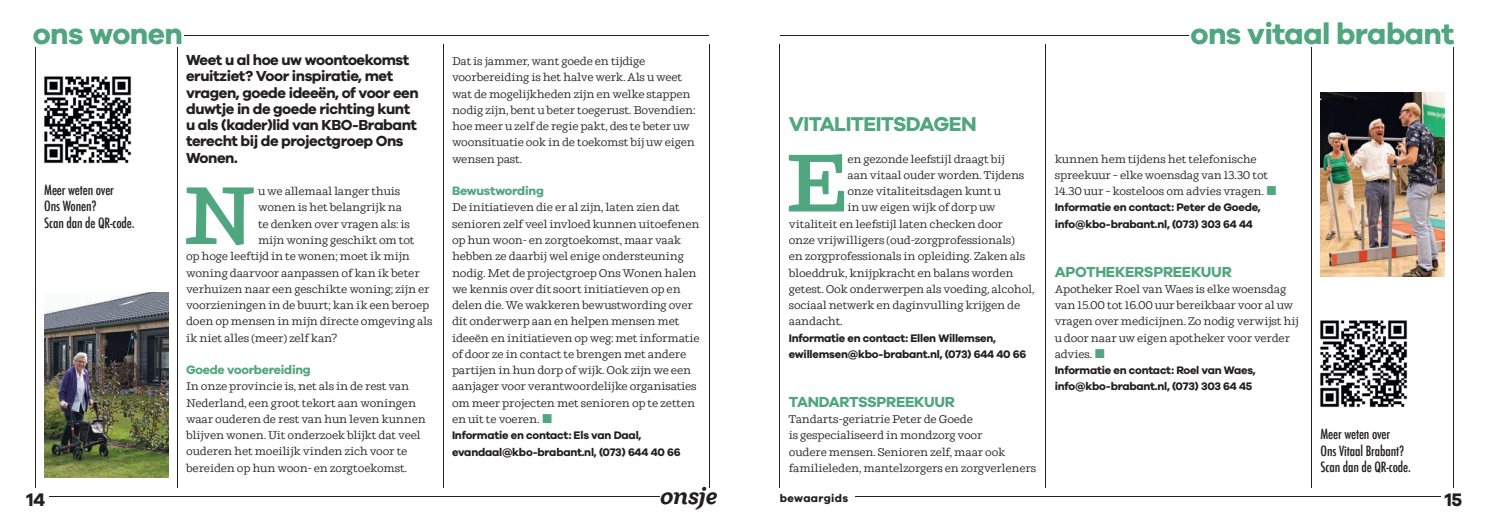
<style>
.page{position:relative;width:1489px;height:525px;background:#fff}
.page>*{position:absolute;margin:0;border:0;box-sizing:border-box;transform-origin:0 0}
.t1{font:600 81.88px "Ulises";color:#50a67e}
.t2{font:700 30px "Galano Grotesque";letter-spacing:-.02em;color:#50a67e}
.t3{font:italic 700 22.62px "Ulises";letter-spacing:-.02em;color:#231f20}
.t4{font:700 20.62px "Galano Grotesque";letter-spacing:-.03em;color:#50a67e}
.t5{font:700 18.75px "Galano Grotesque";color:#231f20}
.t6{font:700 15px/16.2px "Galano Grotesque";letter-spacing:-.03em;color:#231f20}
.t7{font:700 15px "Galano Grotesque";letter-spacing:-.02em;color:#50a67e}
.t8{font:500 condensed 13.75px/16.2px "Futura";letter-spacing:-.01em;color:#231f20}
.t9{font:700 12.5px "Galano Grotesque";letter-spacing:-.02em;color:#50a67e}
.t10{font:11.25px/16.2px "Ulises";letter-spacing:-.02em;color:#231f20}
.t11{font:700 11.25px/16.2px "Galano Grotesque";letter-spacing:-.02em;color:#231f20}
.t12{font:700 11.25px "Galano Grotesque";letter-spacing:.03em;color:#231f20}
.s1{font-family:"Circular Std";font-size:12.5px;color:#50a67e}
</style>
<div class="page">
<hr style="left:1453px;top:44px;width:1px;height:443px;background:#231f20">
<hr style="left:1311px;top:44px;width:1px;height:443px;background:#231f20">
<hr style="left:1045px;top:44px;width:1px;height:444px;background:#231f20">
<hr style="left:779px;top:44px;width:1px;height:444px;background:#231f20">
<hr style="left:780px;top:496px;width:673px;height:1px;background:#231f20">
<hr style="left:780px;top:35px;width:673px;height:1px;background:#231f20">
<div style="left:1440px;top:488px;width:22px;height:11px;background:#fff"></div>
<div style="left:780px;top:491px;width:74px;height:7px;background:#fff"></div>
<hr style="left:35px;top:44px;width:1px;height:443px;background:#231f20">
<hr style="left:177px;top:44px;width:1px;height:443px;background:#231f20">
<hr style="left:443px;top:44px;width:1px;height:443px;background:#231f20">
<hr style="left:708px;top:44px;width:1px;height:443px;background:#231f20">
<hr style="left:35px;top:496px;width:674px;height:1px;background:#231f20">
<hr style="left:35px;top:35px;width:674px;height:1px;background:#231f20">
<div style="left:27px;top:488px;width:22px;height:11px;background:#fff"></div>
<div style="left:660px;top:494px;width:57px;height:6px;background:#fff"></div>
<img style="left:44px;top:293px;width:124px;height:184px">
<img style="left:44px;top:76px;width:88px;height:88px">
<div style="left:33px;top:28px;width:151px;height:19px;background:#fff"></div>
<div style="left:1188px;top:28px;width:266px;height:19px;background:#fff"></div>
<img style="left:1320px;top:320px;width:88px;height:88px">
<img style="left:1320px;top:92px;width:124px;height:184px">
<h2 class="t2" style="left:33px;top:15px;width:152px">ons wonen</h2>
<p class="t8" style="left:44px;top:182px;width:92px">Meer weten over<br>Ons Wonen?<br>Scan dan de QR-code.</p>
<h3 class="t6" style="left:186px;top:51px;width:234px">Weet u al hoe uw woontoekomst eruitziet? Voor inspiratie, met vragen, goede ideeën, of voor een duwtje in de goede richting kunt u als (kader)lid van KBO-Brabant terecht bij de projectgroep Ons<br>Wonen.</h3>
<h1 class="t1" style="left:183px;top:167px;width:74px">N</h1>
<p class="t10" style="left:258px;top:183px;width:144px">u we allemaal langer thuis</p>
<p class="t10" style="left:258px;top:199px;width:146px">wonen is het belangrijk na</p>
<p class="t10" style="left:258px;top:216px;width:153px">te denken over vragen als: is</p>
<p class="t10" style="left:258px;top:232px;width:158px">mijn woning geschikt om tot</p>
<p class="t10" style="left:186px;top:248px;width:225px">op hoge leeftijd in te wonen; moet ik mijn</p>
<p class="t10" style="left:186px;top:264px;width:235px">woning daarvoor aanpassen of kan ik beter</p>
<p class="t10" style="left:186px;top:281px;width:245px">verhuizen naar een geschikte woning; zijn er</p>
<p class="t10" style="left:186px;top:297px;width:245px">voorzieningen in de buurt; kan ik een beroep</p>
<p class="t10" style="left:186px;top:313px;width:248px">doen op mensen in mijn directe omgeving als</p>
<p class="t10" style="left:186px;top:329px;width:152px">ik niet alles (meer) zelf kan?</p>
<p class="t9" style="left:186px;top:362px;width:126px">Goede voorbereiding</p>
<p class="t10" style="left:186px;top:378px;width:241px">In onze provincie is, net als in de rest van Nederland, een groot tekort aan woningen waar ouderen de rest van hun leven kunnen blijven wonen. Uit onderzoek blijkt dat veel ouderen het moeilijk vinden zich voor te bereiden op hun woon- en zorgtoekomst.</p>
<p class="t10" style="left:452px;top:53px;width:245px">Dat is jammer, want goede en tijdige voorbereiding is het halve werk. Als u weet wat de mogelijkheden zijn en welke stappen nodig zijn, bent u beter toegerust. Bovendien: hoe meer u zelf de regie pakt, des te beter uw woonsituatie ook in de toekomst bij uw eigen wensen past.</p>
<p class="t9" style="left:452px;top:183px;width:93px">Bewustwording</p>
<p class="t10" style="left:452px;top:200px;width:249px">De initiatieven die er al zijn, laten zien dat senioren zelf veel invloed kunnen uitoefenen op hun woon- en zorgtoekomst, maar vaak hebben ze daarbij wel enige ondersteuning nodig. Met de projectgroep Ons Wonen halen we kennis over dit soort initiatieven op en delen die. We wakkeren bewustwording over dit onderwerp aan en helpen mensen met ideeën en initiatieven op weg: met informatie of door ze in contact te brengen met andere partijen in hun dorp of wijk. Ook zijn we een aanjager voor verantwoordelijke organisaties om meer projecten met senioren op te zetten en uit te voeren. <span class="s1">■</span></p>
<p class="t11" style="left:452px;top:426px;width:230px">Informatie en contact: Els van Daal, evandaal@kbo-brabant.nl, (073) 644 40 66</p>
<h3 class="t5" style="left:27px;top:487px;width:20px">14</h3>
<h3 class="t3" style="left:660px;top:482px;width:59px">onsje</h3>
<h2 class="t2" style="left:1190px;top:15px;width:265px">ons vitaal brabant</h2>
<h3 class="t4" style="left:788px;top:111px;width:189px">VITALITEITSDAGEN</h3>
<h1 class="t1" style="left:786px;top:134px;width:62px">E</h1>
<p class="t10" style="left:847px;top:151px;width:159px">en gezonde leefstijl draagt bij</p>
<p class="t10" style="left:847px;top:167px;width:178px">aan vitaal ouder worden. Tijdens</p>
<p class="t10" style="left:847px;top:183px;width:155px">onze vitaliteitsdagen kunt u</p>
<p class="t10" style="left:847px;top:199px;width:150px">in uw eigen wijk of dorp uw</p>
<p class="t10" style="left:788px;top:216px;width:216px">vitaliteit en leefstijl laten checken door</p>
<p class="t10" style="left:788px;top:232px;width:228px">onze vrijwilligers (oud-zorgprofessionals)</p>
<p class="t10" style="left:788px;top:248px;width:238px">en zorgprofessionals in opleiding. Zaken als</p>
<p class="t10" style="left:788px;top:264px;width:226px">bloeddruk, knijpkracht en balans worden</p>
<p class="t10" style="left:788px;top:281px;width:247px">getest. Ook onderwerpen als voeding, alcohol,</p>
<p class="t10" style="left:788px;top:297px;width:233px">sociaal netwerk en daginvulling krijgen de</p>
<p class="t10" style="left:788px;top:313px;width:55px">aandacht.</p>
<p class="t11" style="left:788px;top:329px;width:239px">Informatie en contact: Ellen Willemsen, ewillemsen@kbo-brabant.nl, (073) 644 40 66</p>
<h3 class="t7" style="left:788px;top:392px;width:168px">TANDARTSSPREEKUUR</h3>
<p class="t10" style="left:788px;top:411px;width:249px">Tandarts-geriatrie Peter de Goede<br>is gespecialiseerd in mondzorg voor<br>oudere mensen. Senioren zelf, maar ook familieleden, mantelzorgers en zorgverleners</p>
<p class="t12" style="left:780px;top:490px;width:70px">bewaargids</p>
<p class="t10" style="left:1054px;top:151px;width:224px">kunnen hem tijdens het telefonische spreekuur – elke woensdag van 13.30 tot<br>14.30 uur – kosteloos om advies vragen. <span class="s1">■</span></p>
<p class="t11" style="left:1054px;top:199px;width:207px">Informatie en contact: Peter de Goede, info@kbo-brabant.nl, (073) 303 64 44</p>
<h3 class="t7" style="left:1054px;top:262px;width:179px">APOTHEKERSPREEKUUR</h3>
<p class="t10" style="left:1054px;top:281px;width:245px">Apotheker Roel van Waes is elke woensdag van 15.00 tot 16.00 uur bereikbaar voor al uw vragen over medicijnen. Zo nodig verwijst hij u door naar uw eigen apotheker voor verder advies. <span class="s1">■</span></p>
<p class="t11" style="left:1054px;top:361px;width:203px">Informatie en contact: Roel van Waes, info@kbo-brabant.nl, (073) 303 64 45</p>
<p class="t8" style="left:1320px;top:426px;width:92px">Meer weten over<br>Ons Vitaal Brabant?<br>Scan dan de QR-code.</p>
<h3 class="t5" style="left:1444px;top:487px;width:19px">15</h3>
</div>
